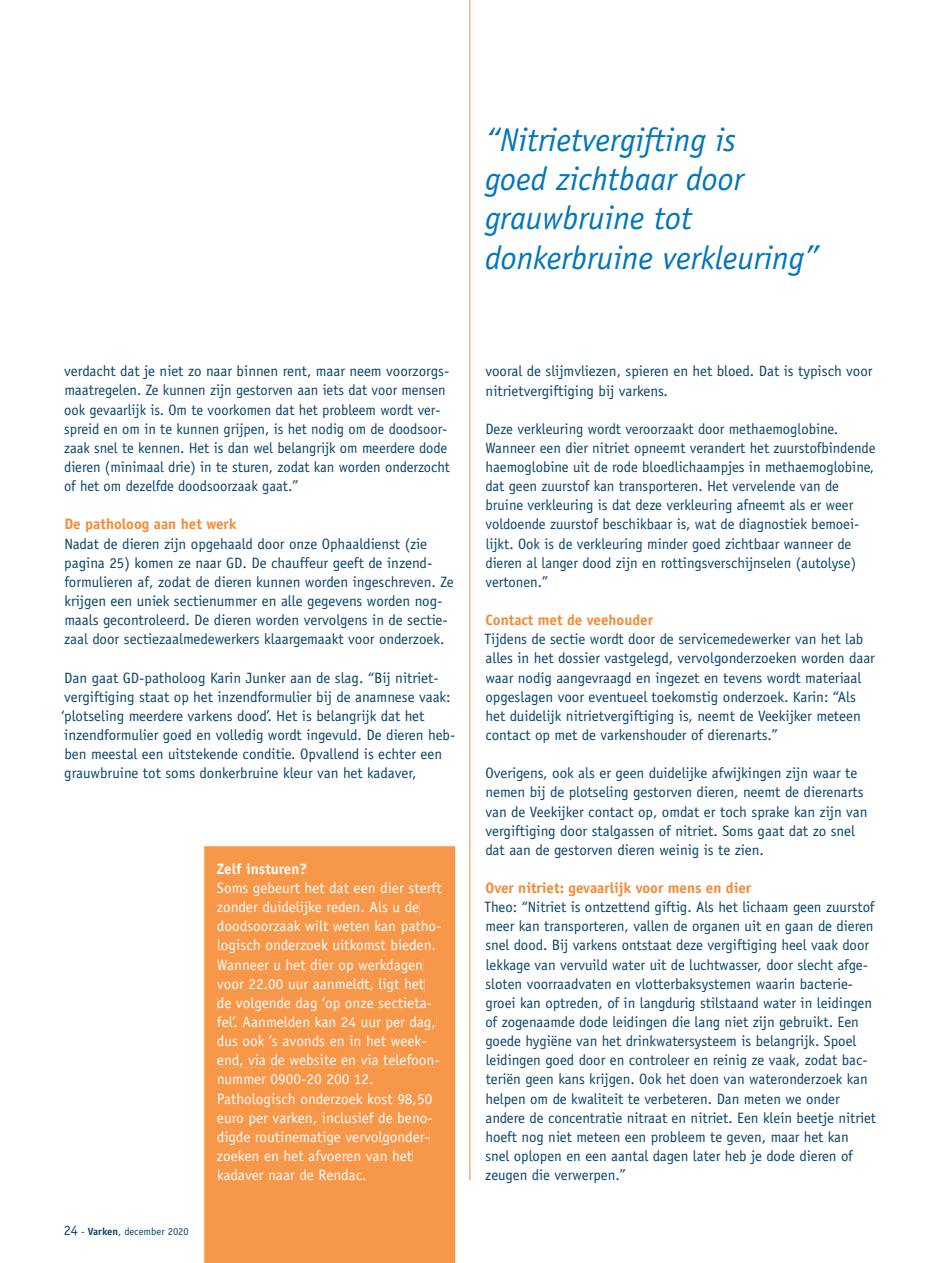
<style>
.page{position:relative;width:936px;height:1263px;background:#fff}
.page>*{position:absolute;margin:0;border:0;box-sizing:border-box;transform-origin:0 0}
.t1{font:italic 33px/39px "Officina Sans Std";color:#0076bc}
.t2{font:15px/19.2px "Officina Sans Std";color:#0b4469}
.t3{font:15px/19.2px "Officina Sans Std";color:#fdfdfd}
.t4{font:700 15px "Officina Sans Std";color:#f58933}
.t5{font:700 15px "Officina Sans Std";color:#fdfdfd}
.t6{font:10.5px "Officina Sans Std";color:#0b4469}
.s1{font-size:14.25px}
.s2{font-weight:700}
</style>
<div class="page">
<hr style="left:469px;top:0;width:1px;height:1180px;background:#f58933">
<div style="left:204px;top:846px;width:251px;height:417px;background:#f79749"></div>
<div style="left:217px;top:863px;width:89px;height:11px;background:#f79749"></div>
<div style="left:217px;top:882px;width:225px;height:14px;background:#f79749"></div>
<div style="left:217px;top:901px;width:202px;height:14px;background:#f79749"></div>
<div style="left:218px;top:920px;width:223px;height:14px;background:#f79749"></div>
<div style="left:218px;top:939px;width:218px;height:14px;background:#f79749"></div>
<div style="left:217px;top:959px;width:206px;height:14px;background:#f79749"></div>
<div style="left:217px;top:978px;width:207px;height:14px;background:#f79749"></div>
<div style="left:218px;top:997px;width:213px;height:14px;background:#f79749"></div>
<div style="left:217px;top:1016px;width:219px;height:14px;background:#f79749"></div>
<div style="left:218px;top:1035px;width:208px;height:11px;background:#f79749"></div>
<div style="left:217px;top:1054px;width:222px;height:13px;background:#f79749"></div>
<div style="left:218px;top:1074px;width:156px;height:10px;background:#f79749"></div>
<div style="left:218px;top:1093px;width:214px;height:14px;background:#f79749"></div>
<div style="left:217px;top:1112px;width:215px;height:14px;background:#f79749"></div>
<div style="left:218px;top:1131px;width:211px;height:14px;background:#f79749"></div>
<div style="left:217px;top:1150px;width:195px;height:11px;background:#f79749"></div>
<div style="left:218px;top:1169px;width:147px;height:11px;background:#f79749"></div>
<h1 class="t1" style="left:485px;top:121px;width:336px">“Nitrietvergifting is<br>goed zichtbaar door grauwbruine tot donkerbruine verkleuring”</h1>
<p class="t2" style="left:64px;top:362px;width:387px">verdacht dat je niet zo naar binnen rent, maar neem voorzorgs&shy;maatregelen. Ze kunnen zijn gestorven aan iets dat voor mensen ook gevaarlijk is. Om te voorkomen dat het probleem wordt ver&shy;spreid en om in te kunnen grijpen, is het nodig om de doodsoor&shy;zaak snel te kennen. Het is dan wel belangrijk om meerdere dode dieren (minimaal drie) in te sturen, zodat kan worden onderzocht of het om dezelfde doodsoorzaak gaat.”</p>
<p class="t4" style="left:64px;top:515px;width:174px">De patholoog aan het werk</p>
<p class="t2" style="left:64px;top:534px;width:391px">Nadat de dieren zijn opgehaald door onze Ophaaldienst (zie pagina 25) komen ze naar GD. De chauffeur geeft de inzend&shy;formulieren af, zodat de dieren kunnen worden ingeschreven. Ze krijgen een uniek sectienummer en alle gegevens worden nog&shy;maals gecontroleerd. De dieren worden vervolgens in de sectie&shy;zaal door sectiezaalmedewerkers klaargemaakt voor onderzoek.</p>
<p class="t2" style="left:61px;top:668px;width:395px">Dan gaat GD-patholoog Karin Junker aan de slag. “Bij nitriet&shy;vergiftiging staat op het inzendformulier bij de anamnese vaak: ‘plotseling meerdere varkens dood’. Het is belangrijk dat het inzendformulier goed en volledig wordt ingevuld. De dieren heb&shy;ben meestal een uitstekende conditie. Opvallend is echter een grauwbruine tot soms donkerbruine kleur van het kadaver,</p>
<p class="t6" style="left:64px;top:1225px;width:126px"><span class="s1">24</span> - <span class="s2">Varken</span>, december 2020</p>
<p class="t5" style="left:217px;top:859px;width:91px">Zelf insturen?</p>
<p class="t3" style="left:217px;top:878px;width:226px">Soms gebeurt het dat een dier sterft zonder duidelijke reden. Als u de doodsoorzaak wilt weten kan patho&shy;logisch onderzoek uitkomst bieden.<br>Wanneer u het dier op werkdagen voor 22.00 uur aanmeldt, ligt het de volgende dag ‘op onze sectieta&shy;fel’. Aanmelden kan 24 uur per dag, dus ook ’s avonds en in het week&shy;end, via de website en via telefoon&shy;nummer 0900-20 200 12.<br>Pathologisch onderzoek kost 98,50 euro per varken, inclusief de beno&shy;digde routinematige vervolgonder&shy;zoeken en het afvoeren van het kadaver naar de Rendac.</p>
<p class="t2" style="left:485px;top:362px;width:388px">vooral de slijmvliezen, spieren en het bloed. Dat is typisch voor nitrietvergiftiging bij varkens.</p>
<p class="t2" style="left:485px;top:419px;width:391px">Deze verkleuring wordt veroorzaakt door methaemoglobine.<br>Wanneer een dier nitriet opneemt verandert het zuurstofbindende haemoglobine uit de rode bloedlichaampjes in methaemoglobine, dat geen zuurstof kan transporteren. Het vervelende van de bruine verkleuring is dat deze verkleuring afneemt als er weer voldoende zuurstof beschikbaar is, wat de diagnostiek bemoei&shy;lijkt. Ook is de verkleuring minder goed zichtbaar wanneer de dieren al langer dood zijn en rottingsverschijnselen (autolyse) vertonen.”</p>
<p class="t4" style="left:485px;top:611px;width:169px">Contact met de veehouder</p>
<p class="t2" style="left:484px;top:630px;width:392px">Tijdens de sectie wordt door de servicemedewerker van het lab alles in het dossier vastgelegd, vervolgonderzoeken worden daar waar nodig aangevraagd en ingezet en tevens wordt materiaal opgeslagen voor eventueel toekomstig onderzoek. Karin: “Als het duidelijk nitrietvergiftiging is, neemt de Veekijker meteen contact op met de varkenshouder of dierenarts.”</p>
<p class="t2" style="left:485px;top:764px;width:384px">Overigens, ook als er geen duidelijke afwijkingen zijn waar te nemen bij de plotseling gestorven dieren, neemt de dierenarts van de Veekijker contact op, omdat er toch sprake kan zijn van vergiftiging door stalgassen of nitriet. Soms gaat dat zo snel dat aan de gestorven dieren weinig is te zien.</p>
<p class="t4" style="left:485px;top:879px;width:267px">Over nitriet: gevaarlijk voor mens en dier</p>
<p class="t2" style="left:484px;top:897px;width:393px">Theo: “Nitriet is ontzettend giftig. Als het lichaam geen zuurstof meer kan transporteren, vallen de organen uit en gaan de dieren snel dood. Bij varkens ontstaat deze vergiftiging heel vaak door lekkage van vervuild water uit de luchtwasser, door slecht afge&shy;sloten voorraadvaten en vlotterbaksystemen waarin bacterie&shy;groei kan optreden, of in langdurig stilstaand water in leidingen of zogenaamde dode leidingen die lang niet zijn gebruikt. Een goede hygiëne van het drinkwatersysteem is belangrijk. Spoel leidingen goed door en controleer en reinig ze vaak, zodat bac&shy;teriën geen kans krijgen. Ook het doen van wateronderzoek kan helpen om de kwaliteit te verbeteren. Dan meten we onder andere de concentratie nitraat en nitriet. Een klein beetje nitriet hoeft nog niet meteen een probleem te geven, maar het kan<br>snel oplopen en een aantal dagen later heb je dode dieren of zeugen die verwerpen.”</p>
</div>
